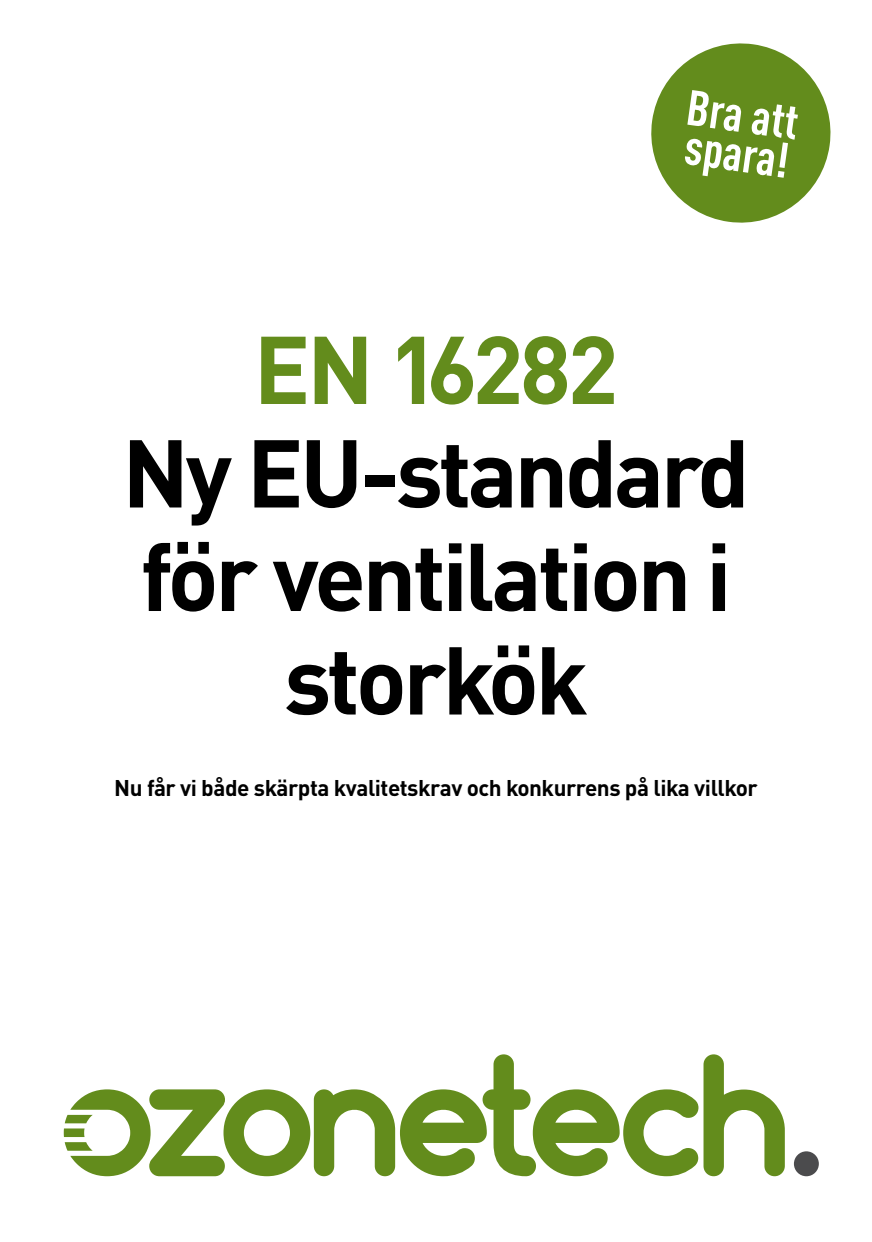
<style>
.page{position:relative;width:872px;height:1242px;background:#fff}
.page>*{position:absolute;margin:0;border:0;box-sizing:border-box;transform-origin:0 0}
.t1{font:700 94.5px/103.5px "DINOT";letter-spacing:-.04em;color:#000;text-align:center}
.t2{font:700 94.5px "DINOT";letter-spacing:-.04em;color:#638c1c}
.t3{font:700 condensed 49.05px/39.2px "DINOT";color:#fff}
.t4{font:700 22.5px "DINOT";letter-spacing:-.02em;color:#000}
</style>
<div class="page">
<svg style="left:64px;top:1054px;width:721px;height:122px"></svg>
<div style="left:794px;top:1151px;width:25px;height:25px;background:#4b4b4d;border-radius:50%"></div>
<svg style="left:651px;top:43px;width:180px;height:180px"></svg>
<h2 class="t3" style="left:689px;top:87px;width:114px;rotate:8deg">Bra att spara!</h2>
<h1 class="t2" style="left:253px;top:308px;width:367px">EN 16282</h1>
<h1 class="t1" style="left:122px;top:419px;width:629px">Ny EU-standard för ventilation i storkök</h1>
<p class="t4" style="left:114px;top:772px;width:645px">Nu får vi både skärpta kvalitetskrav och konkurrens på lika villkor</p>
</div>
